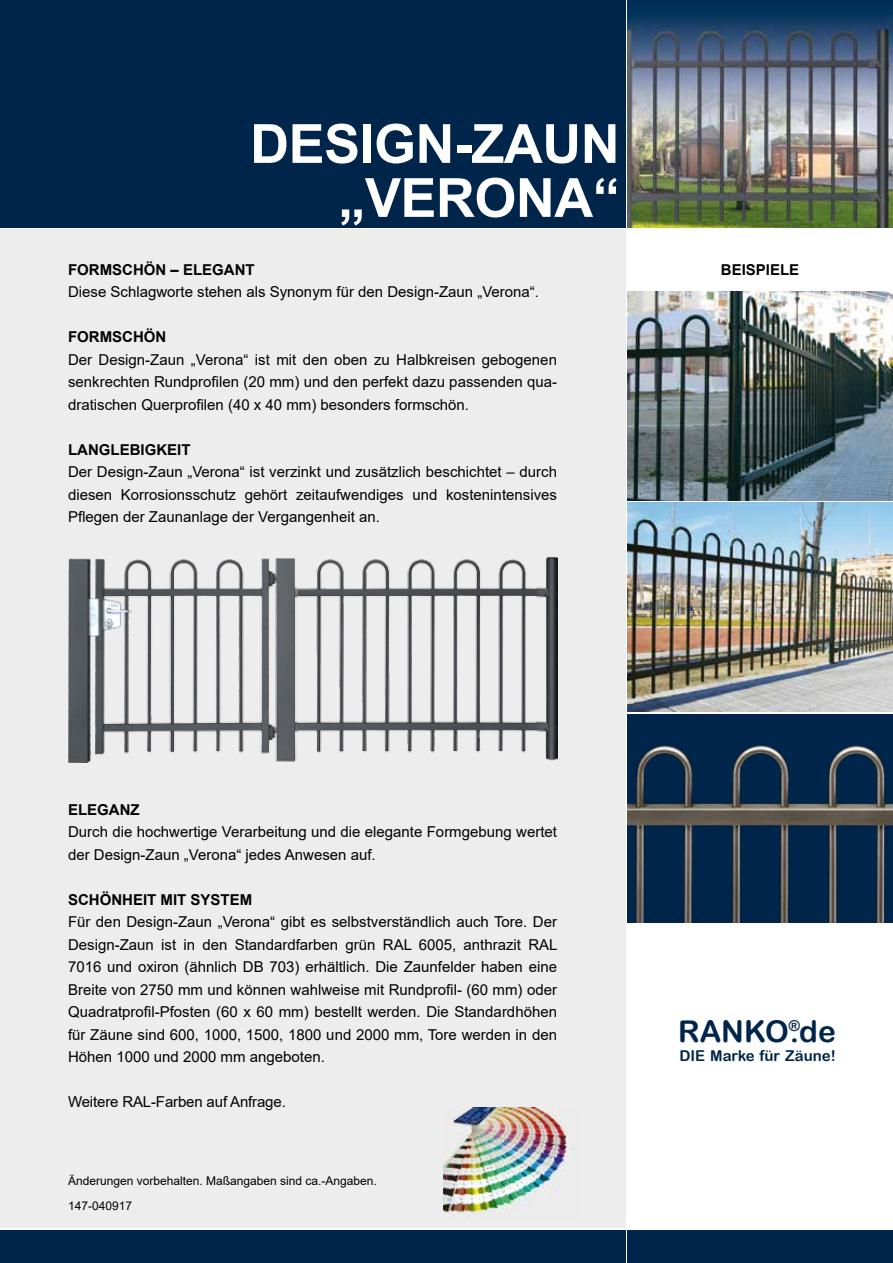
<style>
.page{position:relative;width:893px;height:1263px;background:#fff}
.page>*{position:absolute;margin:0;border:0;box-sizing:border-box;transform-origin:0 0}
.t1{font:700 54px/54px "Arial";letter-spacing:-.01em;color:#fff;text-align:right}
.t2{font:30px "Arial Rounded MT Bold";color:#00254b}
.t3{font:15px/22.5px "Arial";color:#000;text-align:justify}
.t4{font:700 15px "Arial";color:#000}
.t5{font:15px "Arial Rounded MT Bold";color:#00254b}
.t6{font:12px/25.5px "Arial";color:#000}
</style>
<div class="page">
<div style="left:0;top:230px;width:625px;height:998px;background:#ededed"></div>
<div style="left:0;top:0;width:625px;height:227px;background:#00254b"></div>
<div style="left:0;top:1230px;width:625px;height:33px;background:#00254b"></div>
<div style="left:627px;top:1230px;width:266px;height:33px;background:#00254b"></div>
<img style="left:443px;top:1108px;width:131px;height:105px">
<img style="left:627px;top:0;width:266px;height:227px">
<img style="left:627px;top:503px;width:266px;height:208px">
<img style="left:627px;top:291px;width:266px;height:209px">
<div style="left:627px;top:714px;width:266px;height:209px;background:#00254b"></div>
<img style="left:627px;top:745px;width:266px;height:178px">
<img style="left:68px;top:557px;width:489px;height:205px">
<h1 class="t1" style="left:250px;top:117px;width:371px">DESIGN-ZAUN „VERONA“</h1>
<p class="t4" style="left:68px;top:259px;width:188px">FORMSCHÖN – ELEGANT</p>
<p class="t3" style="left:68px;top:280px;width:473px">Diese Schlagworte stehen als Synonym für den Design-Zaun „Verona“.</p>
<p class="t4" style="left:68px;top:326px;width:100px">FORMSCHÖN</p>
<p class="t3" style="left:68px;top:348px;width:490px">Der Design-Zaun „Verona“ ist mit den oben zu Halbkreisen gebogenen senkrechten Rundprofilen (20 mm) und den perfekt dazu passenden qua&shy;dratischen Querprofilen (40 x 40 mm) besonders formschön.</p>
<p class="t4" style="left:68px;top:439px;width:124px">LANGLEBIGKEIT</p>
<p class="t3" style="left:68px;top:460px;width:490px">Der Design-Zaun „Verona“ ist verzinkt und zusätzlich beschichtet – durch diesen Korrosionsschutz gehört zeitaufwendiges und kostenintensives Pflegen der Zaunanlage der Vergangenheit an.</p>
<p class="t4" style="left:721px;top:259px;width:80px">BEISPIELE</p>
<p class="t4" style="left:68px;top:799px;width:73px">ELEGANZ</p>
<p class="t3" style="left:68px;top:820px;width:490px">Durch die hochwertige Verarbeitung und die elegante Formgebung wertet der Design-Zaun „Verona“ jedes Anwesen auf.</p>
<p class="t4" style="left:68px;top:889px;width:186px">SCHÖNHEIT MIT SYSTEM</p>
<p class="t3" style="left:68px;top:910px;width:491px">Für den Design-Zaun „Verona“ gibt es selbstverständlich auch Tore. Der Design-Zaun ist in den Standardfarben grün RAL 6005, anthrazit RAL 7016 und oxiron (ähnlich DB 703) erhältlich. Die Zaunfelder haben eine Breite von 2750 mm und können wahlweise mit Rundprofil- (60 mm) oder Quadratprofil-Pfosten (60 x 60 mm) bestellt werden. Die Standardhöhen für Zäune sind 600, 1000, 1500, 1800 und 2000 mm, Tore werden in den Höhen 1000 und 2000 mm angeboten.</p>
<p class="t3" style="left:68px;top:1090px;width:219px">Weitere RAL-Farben auf Anfrage.</p>
<p class="t6" style="left:68px;top:1167px;width:310px">Änderungen vorbehalten. Maßangaben sind ca.-Angaben.<br>147-040917</p>
<h2 class="t2" style="left:678px;top:1014px;width:159px">RANKO<sup>®</sup>.de</h2>
<p class="t5" style="left:679px;top:1047px;width:158px">DIE Marke für Zäune!</p>
</div>
